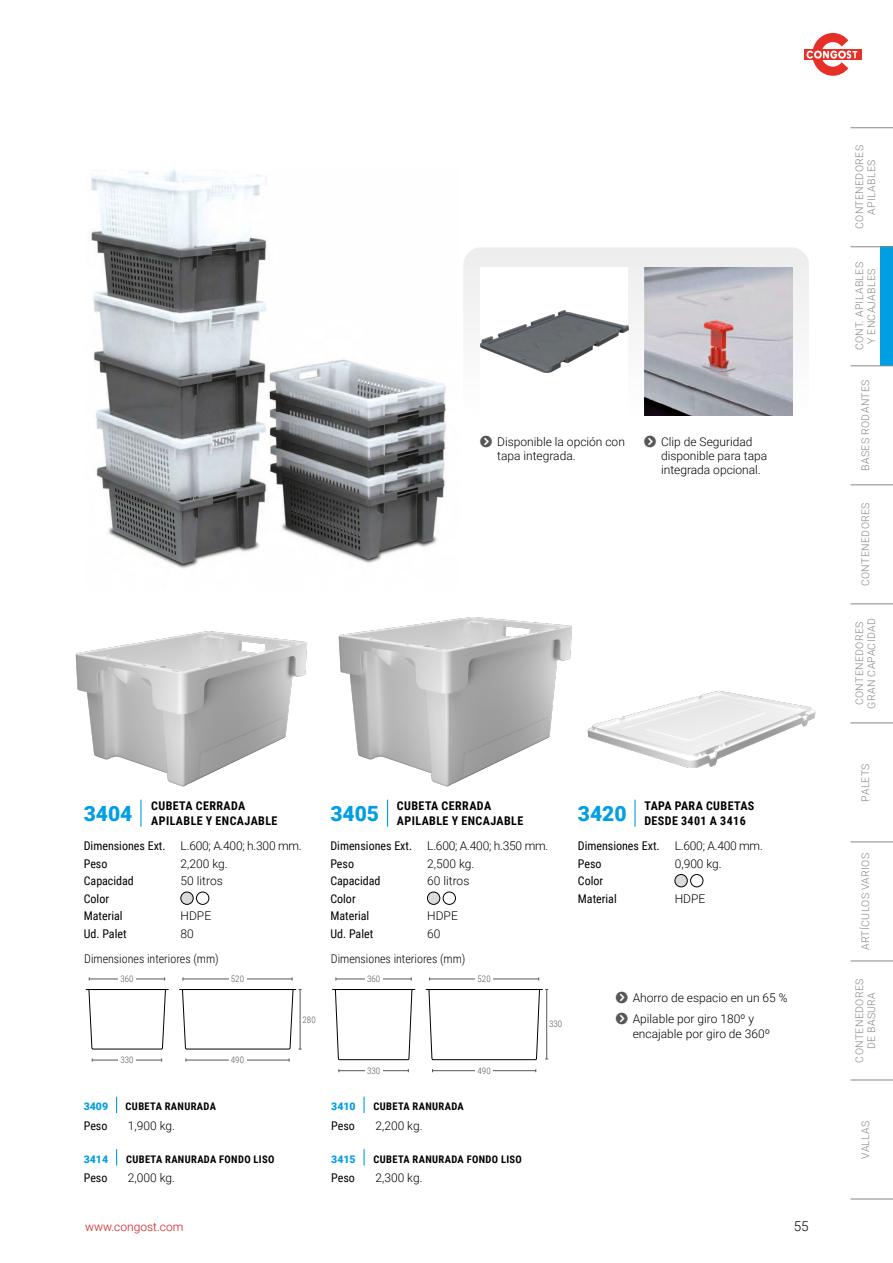
<style>
.page{position:relative;width:893px;height:1263px;background:#fff}
.page>*{position:absolute;margin:0;border:0;box-sizing:border-box;transform-origin:0 0}
.t1{font:900 21px "Roboto";color:#009fe3}
.t2{font:300 13.5px "Roboto";color:#000}
.t3{font:300 12px/14.4px "Roboto";color:#000}
.t4{font:12px/17.5px "Roboto Condensed";color:#000}
.t5{font:700 12px/14.4px "Roboto Condensed";letter-spacing:.035em;color:#000}
.t6{font:300 12px "Roboto";letter-spacing:-.02em;color:#000}
.t7{font:300 12px "Roboto Condensed";color:#000}
.t8{font:300 12px "Roboto";color:#cd1719}
.t9{font:300 10.5px/12px "Roboto";letter-spacing:.035em;color:#878787;text-align:center}
.t10{font:700 10.5px "Roboto Condensed";letter-spacing:.035em;color:#000}
.t11{font:900 10.5px "Roboto";color:#009fe3}
.t12{font:300 9px "Roboto Condensed";color:#575756}
.s1{font-family:"Roboto Condensed";font-weight:400}
.s2{font-family:"Roboto";font-weight:300}
</style>
<div class="page">
<img style="left:88px;top:169px;width:358px;height:400px">
<div style="left:463px;top:247px;width:346px;height:168px;background:#ededed;border-radius:18px"></div>
<img style="left:75px;top:631px;width:232px;height:156px">
<img style="left:338px;top:617px;width:234px;height:170px">
<img style="left:587px;top:691px;width:229px;height:77px">
<div style="left:480px;top:267px;width:148px;height:148px;background:#fff"></div>
<img style="left:480px;top:311px;width:148px;height:61px">
<img style="left:644px;top:267px;width:148px;height:148px">
<svg style="left:85px;top:989px;width:84px;height:61px"></svg>
<hr style="left:183px;top:979px;width:109px;height:1px;background:#575756">
<svg style="left:179px;top:989px;width:123px;height:61px"></svg>
<div style="left:229px;top:975px;width:17px;height:7px;background:#fff"></div>
<hr style="left:92px;top:1060px;width:70px;height:1px;background:#575756">
<hr style="left:89px;top:979px;width:76px;height:1px;background:#575756">
<hr style="left:186px;top:1060px;width:103px;height:1px;background:#575756">
<div style="left:118px;top:1056px;width:18px;height:7px;background:#fff"></div>
<div style="left:118px;top:975px;width:18px;height:7px;background:#fff"></div>
<div style="left:229px;top:1056px;width:17px;height:7px;background:#fff"></div>
<svg style="left:332px;top:989px;width:84px;height:71px"></svg>
<hr style="left:430px;top:979px;width:109px;height:1px;background:#575756">
<svg style="left:425px;top:989px;width:123px;height:71px"></svg>
<div style="left:475px;top:975px;width:18px;height:7px;background:#fff"></div>
<hr style="left:339px;top:1070px;width:69px;height:1px;background:#575756">
<hr style="left:336px;top:979px;width:75px;height:1px;background:#575756">
<hr style="left:432px;top:1070px;width:104px;height:1px;background:#575756">
<div style="left:365px;top:1067px;width:17px;height:7px;background:#fff"></div>
<div style="left:365px;top:975px;width:17px;height:7px;background:#fff"></div>
<div style="left:475px;top:1067px;width:18px;height:7px;background:#fff"></div>
<div style="left:880px;top:247px;width:13px;height:119px;background:#009fe3"></div>
<div style="left:804px;top:49px;width:58px;height:10px;background:#e63027"></div>
<svg style="left:805px;top:33px;width:52px;height:43px"></svg>
<hr style="left:850px;top:247px;width:43px;height:1px;background:#878787">
<hr style="left:850px;top:485px;width:43px;height:1px;background:#878787">
<hr style="left:850px;top:723px;width:43px;height:1px;background:#878787">
<hr style="left:850px;top:961px;width:43px;height:1px;background:#878787">
<hr style="left:850px;top:1199px;width:43px;height:1px;background:#878787">
<hr style="left:850px;top:127px;width:43px;height:1px;background:#878787">
<hr style="left:850px;top:366px;width:43px;height:1px;background:#878787">
<hr style="left:850px;top:604px;width:43px;height:1px;background:#878787">
<hr style="left:850px;top:842px;width:43px;height:1px;background:#878787">
<hr style="left:850px;top:1080px;width:43px;height:1px;background:#878787">
<div style="left:181px;top:892px;width:12px;height:12px;background:#dadada;border-radius:50%"></div>
<div style="left:181px;top:892px;width:12px;height:12px;border:1px solid #000;border-radius:50%"></div>
<div style="left:196px;top:892px;width:13px;height:12px;border:1px solid #000;border-radius:50%"></div>
<div style="left:427px;top:892px;width:13px;height:12px;background:#dadada;border-radius:50%"></div>
<div style="left:427px;top:892px;width:13px;height:12px;border:1px solid #000;border-radius:50%"></div>
<div style="left:443px;top:892px;width:13px;height:12px;border:1px solid #000;border-radius:50%"></div>
<div style="left:675px;top:874px;width:12px;height:13px;background:#dadada;border-radius:50%"></div>
<div style="left:675px;top:874px;width:12px;height:13px;border:1px solid #000;border-radius:50%"></div>
<div style="left:690px;top:874px;width:13px;height:13px;border:1px solid #000;border-radius:50%"></div>
<svg style="left:140px;top:800px;width:1px;height:27px"></svg>
<svg style="left:116px;top:1096px;width:1px;height:17px"></svg>
<svg style="left:363px;top:1096px;width:2px;height:17px"></svg>
<svg style="left:116px;top:1149px;width:1px;height:16px"></svg>
<svg style="left:363px;top:1149px;width:2px;height:16px"></svg>
<svg style="left:387px;top:800px;width:1px;height:27px"></svg>
<hr style="left:634px;top:800px;width:2px;height:27px;background:#009fe3">
<p class="t3" style="left:497px;top:434px;width:129px">Disponible la opción con tapa integrada.</p>
<p class="t3" style="left:661px;top:434px;width:108px">Clip de Seguridad disponible para tapa integrada opcional.</p>
<h1 class="t1" style="left:84px;top:799px;width:50px">3404</h1>
<p class="t5" style="left:151px;top:798px;width:128px">CUBETA CERRADA<br>APILABLE Y ENCAJABLE</p>
<p class="t5" style="left:397px;top:798px;width:128px">CUBETA CERRADA<br>APILABLE Y ENCAJABLE</p>
<p class="t5" style="left:644px;top:798px;width:111px">TAPA PARA CUBETAS<br>DESDE 3401 A 3416</p>
<h1 class="t1" style="left:330px;top:799px;width:50px">3405</h1>
<h1 class="t1" style="left:578px;top:799px;width:50px">3420</h1>
<p class="t6" style="left:84px;top:838px;width:219px"><span class="s1">Dimensiones Ext.</span> L.600; A.400; h.300 mm.</p>
<p class="t4" style="left:84px;top:854px;width:25px">Peso</p>
<p class="t3" style="left:181px;top:856px;width:49px">2,200 kg.</p>
<p class="t4" style="left:84px;top:872px;width:52px">Capacidad</p>
<p class="t3" style="left:181px;top:873px;width:44px">50 litros</p>
<p class="t4" style="left:84px;top:889px;width:40px">Color<br>Material</p>
<p class="t3" style="left:181px;top:908px;width:32px">HDPE</p>
<p class="t6" style="left:330px;top:838px;width:219px"><span class="s1">Dimensiones Ext.</span> L.600; A.400; h.350 mm.</p>
<p class="t4" style="left:330px;top:854px;width:25px">Peso</p>
<p class="t3" style="left:427px;top:856px;width:49px">2,500 kg.</p>
<p class="t4" style="left:330px;top:872px;width:52px">Capacidad</p>
<p class="t3" style="left:427px;top:873px;width:44px">60 litros</p>
<p class="t4" style="left:330px;top:889px;width:40px">Color<br>Material</p>
<p class="t3" style="left:427px;top:908px;width:32px">HDPE</p>
<p class="t4" style="left:578px;top:837px;width:186px">Dimensiones Ext. <span class="s2">L.600; A.400 mm.<br></span>Peso</p>
<p class="t3" style="left:675px;top:856px;width:49px">0,900 kg.</p>
<p class="t4" style="left:578px;top:872px;width:40px">Color<br>Material</p>
<p class="t3" style="left:675px;top:891px;width:32px">HDPE</p>
<p class="t4" style="left:84px;top:924px;width:44px">Ud. Palet</p>
<p class="t3" style="left:181px;top:926px;width:15px">80</p>
<p class="t4" style="left:330px;top:924px;width:44px">Ud. Palet</p>
<p class="t3" style="left:427px;top:926px;width:15px">60</p>
<p class="t7" style="left:84px;top:950px;width:136px">Dimensiones interiores (mm)</p>
<p class="t7" style="left:331px;top:950px;width:136px">Dimensiones interiores (mm)</p>
<p class="t12" style="left:120px;top:973px;width:15px">360</p>
<p class="t12" style="left:231px;top:973px;width:15px">520</p>
<p class="t12" style="left:303px;top:1013px;width:15px">280</p>
<p class="t12" style="left:367px;top:973px;width:15px">360</p>
<p class="t12" style="left:478px;top:973px;width:15px">520</p>
<p class="t12" style="left:120px;top:1054px;width:15px">330</p>
<p class="t12" style="left:231px;top:1054px;width:15px">490</p>
<p class="t12" style="left:367px;top:1064px;width:15px">330</p>
<p class="t11" style="left:84px;top:1099px;width:26px">3409</p>
<p class="t11" style="left:331px;top:1099px;width:26px">3410</p>
<p class="t10" style="left:126px;top:1099px;width:92px">CUBETA RANURADA</p>
<p class="t10" style="left:374px;top:1099px;width:92px">CUBETA RANURADA</p>
<p class="t4" style="left:84px;top:1116px;width:25px">Peso</p>
<p class="t3" style="left:128px;top:1118px;width:49px">1,900 kg.</p>
<p class="t4" style="left:331px;top:1116px;width:25px">Peso</p>
<p class="t3" style="left:375px;top:1118px;width:49px">2,200 kg.</p>
<p class="t12" style="left:478px;top:1064px;width:15px">490</p>
<p class="t10" style="left:126px;top:1151px;width:150px">CUBETA RANURADA FONDO LISO</p>
<p class="t10" style="left:374px;top:1151px;width:150px">CUBETA RANURADA FONDO LISO</p>
<p class="t11" style="left:84px;top:1151px;width:26px">3414</p>
<p class="t11" style="left:331px;top:1151px;width:26px">3415</p>
<p class="t4" style="left:84px;top:1168px;width:25px">Peso</p>
<p class="t3" style="left:128px;top:1170px;width:49px">2,000 kg.</p>
<p class="t4" style="left:331px;top:1168px;width:25px">Peso</p>
<p class="t3" style="left:375px;top:1170px;width:49px">2,300 kg.</p>
<p class="t12" style="left:549px;top:1018px;width:15px">330</p>
<p class="t3" style="left:633px;top:986px;width:156px;line-height:21.6px">Ahorro de espacio en un 65 %<br>Apilable por giro 180º y</p>
<p class="t3" style="left:633px;top:1026px;width:139px">encajable por giro de 360º</p>
<p class="t8" style="left:85px;top:1218px;width:100px">www.congost.com</p>
<p class="t2" style="left:794px;top:1217px;width:16px">55</p>
<p class="t9" style="left:853px;top:229px;width:85px;rotate:-90deg">CONTENEDORES<br>APILABLES</p>
<p class="t9" style="left:853px;top:350px;width:90px;rotate:-90deg">CONT. APILABLES<br>Y ENCAJABLES</p>
<p class="t9" style="left:859px;top:471px;width:93px;rotate:-90deg">BASES RODANTES</p>
<p class="t9" style="left:859px;top:586px;width:85px;rotate:-90deg">CONTENEDORES</p>
<p class="t9" style="left:853px;top:708px;width:92px;rotate:-90deg">CONTENEDORES<br>GRAN CAPACIDAD</p>
<p class="t9" style="left:859px;top:801px;width:40px;rotate:-90deg">PALETS</p>
<p class="t9" style="left:859px;top:950px;width:99px;rotate:-90deg">ARTÍCULOS VARIOS</p>
<p class="t9" style="left:853px;top:1062px;width:85px;rotate:-90deg">CONTENEDORES<br>DE BASURA</p>
<p class="t9" style="left:859px;top:1159px;width:40px;rotate:-90deg">VALLAS</p>
</div>
